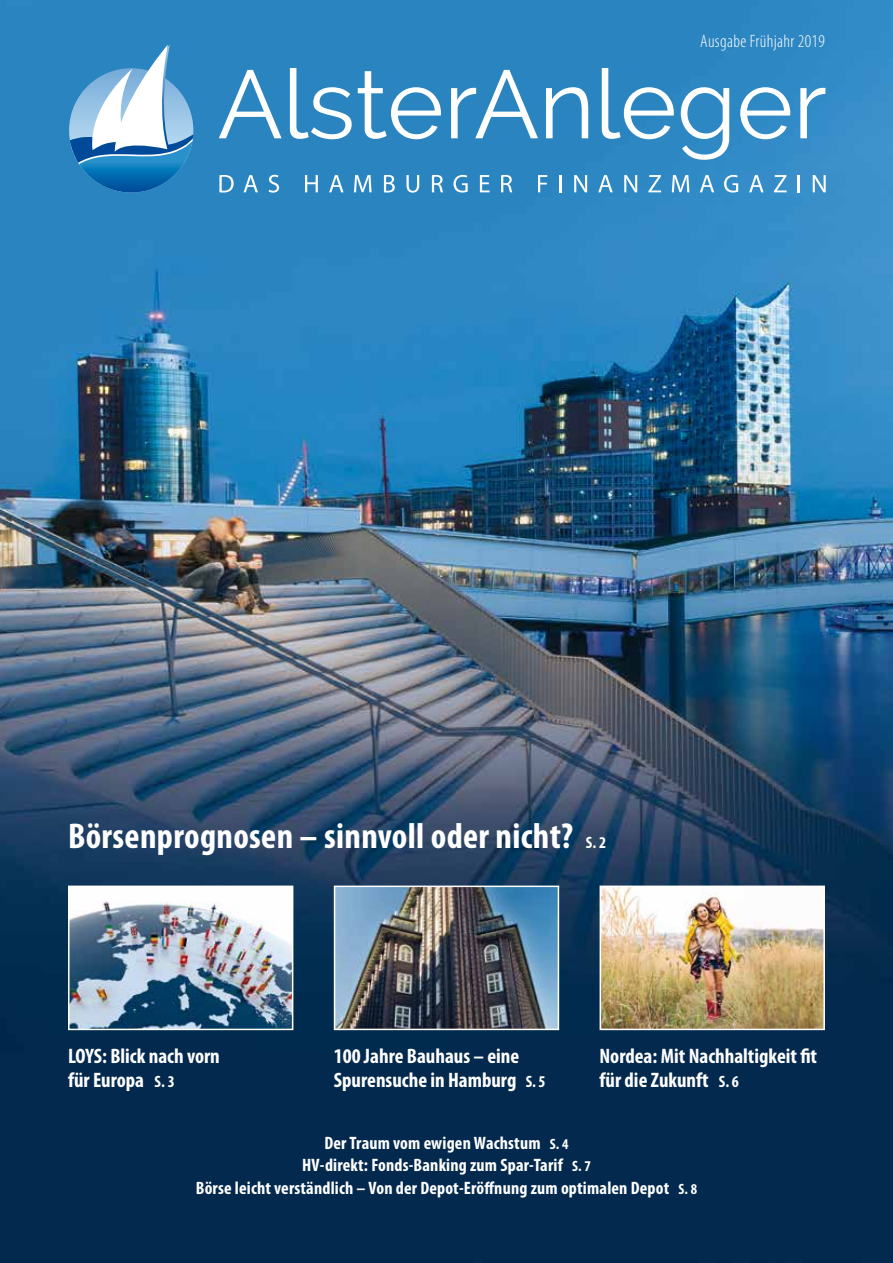
<style>
.page{position:relative;width:893px;height:1263px;background:#fff}
.page>*{position:absolute;margin:0;border:0;box-sizing:border-box;transform-origin:0 0}
.t1{font:700 condensed 36px "Myriad Pro";letter-spacing:.01em;color:#fff}
.t2{font:700 condensed 21px/24px "Myriad Pro";color:#fff}
.t3{font:700 condensed 18px/22.5px "Myriad Pro";letter-spacing:.01em;color:#fff;text-align:center}
.t4{font:300 condensed 18px "Myriad Pro";letter-spacing:.02em;color:#fff}
.s1{font-size:16.5px}
.s2{font-size:15px}
</style>
<div class="page">
<img style="left:0;top:0;width:893px;height:1263px">
<svg style="left:70px;top:45px;width:123px;height:148px"></svg>
<svg style="left:219px;top:175px;width:15px;height:17px"></svg>
<svg style="left:243px;top:175px;width:15px;height:17px"></svg>
<svg style="left:269px;top:175px;width:10px;height:18px"></svg>
<svg style="left:305px;top:175px;width:13px;height:17px"></svg>
<svg style="left:329px;top:175px;width:15px;height:17px"></svg>
<svg style="left:354px;top:175px;width:18px;height:17px"></svg>
<svg style="left:384px;top:175px;width:11px;height:17px"></svg>
<svg style="left:406px;top:175px;width:13px;height:18px"></svg>
<svg style="left:432px;top:175px;width:11px;height:17px"></svg>
<svg style="left:453px;top:175px;width:15px;height:18px"></svg>
<svg style="left:480px;top:175px;width:10px;height:17px"></svg>
<svg style="left:501px;top:175px;width:11px;height:17px"></svg>
<svg style="left:538px;top:175px;width:9px;height:17px"></svg>
<svg style="left:559px;top:175px;width:2px;height:17px"></svg>
<svg style="left:574px;top:175px;width:13px;height:17px"></svg>
<svg style="left:598px;top:175px;width:15px;height:17px"></svg>
<svg style="left:624px;top:175px;width:13px;height:17px"></svg>
<svg style="left:648px;top:175px;width:13px;height:17px"></svg>
<svg style="left:672px;top:175px;width:17px;height:17px"></svg>
<svg style="left:700px;top:175px;width:14px;height:17px"></svg>
<svg style="left:724px;top:175px;width:14px;height:18px"></svg>
<svg style="left:749px;top:175px;width:15px;height:17px"></svg>
<svg style="left:774px;top:175px;width:13px;height:17px"></svg>
<svg style="left:798px;top:175px;width:2px;height:17px"></svg>
<svg style="left:813px;top:175px;width:13px;height:17px"></svg>
<svg style="left:219px;top:70px;width:63px;height:68px"></svg>
<svg style="left:290px;top:68px;width:62px;height:71px"></svg>
<svg style="left:358px;top:71px;width:83px;height:68px"></svg>
<svg style="left:451px;top:70px;width:87px;height:68px"></svg>
<svg style="left:546px;top:87px;width:42px;height:51px"></svg>
<svg style="left:602px;top:68px;width:72px;height:71px"></svg>
<svg style="left:681px;top:87px;width:48px;height:73px"></svg>
<svg style="left:740px;top:87px;width:50px;height:52px"></svg>
<svg style="left:800px;top:88px;width:25px;height:50px"></svg>
<img style="left:337px;top:888px;width:219px;height:139px">
<div style="left:334px;top:885px;width:225px;height:145px;border:2px solid #fff"></div>
<img style="left:603px;top:888px;width:219px;height:139px">
<div style="left:600px;top:885px;width:225px;height:145px;border:2px solid #fff"></div>
<img style="left:71px;top:888px;width:219px;height:139px">
<div style="left:68px;top:885px;width:225px;height:145px;border:2px solid #fff"></div>
<p class="t4" style="left:700px;top:31px;width:126px">Ausgabe Frühjahr 2019</p>
<h1 class="t1" style="left:68px;top:813px;width:540px">Börsenprognosen – sinnvoll oder nicht? <span class="s1">S. 2</span></h1>
<p class="t2" style="left:68px;top:1043px;width:153px">LOYS: Blick nach vorn für Europa <span class="s1">S. 3</span></p>
<p class="t2" style="left:334px;top:1043px;width:213px">100 Jahre Bauhaus – eine<br>Spurensuche in Hamburg <span class="s1">S. 5</span></p>
<p class="t2" style="left:600px;top:1043px;width:219px">Nordea: Mit Nachhaltigkeit fit für die Zukunft <span class="s1">S. 6</span></p>
<p class="t3" style="left:196px;top:1131px;width:503px">Der Traum vom ewigen Wachstum <span class="s2">S. 4<br></span>HV-direkt: Fonds-Banking zum Spar-Tarif <span class="s2">S. 7<br></span>Börse leicht verständlich – Von der Depot-Eröffnung zum optimalen Depot <span class="s2">S. 8</span></p>
</div>
